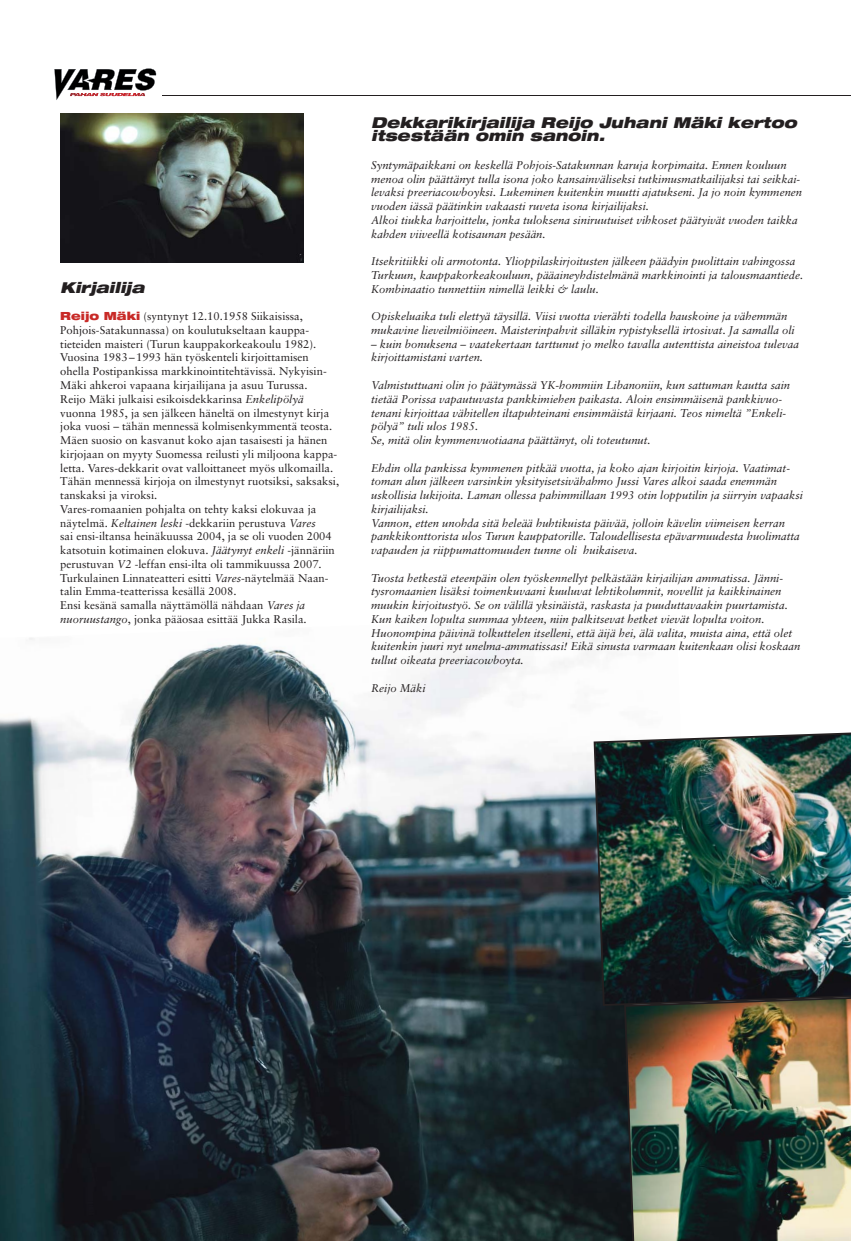
<style>
.page{position:relative;width:851px;height:1241px;background:#fff}
.page>*{position:absolute;margin:0;border:0;box-sizing:border-box;transform-origin:0 0}
.t1{font:italic 900 expanded 15px/13.8px "Helvetica Neue";color:#231f20}
.t2{font:italic 11.25px/13.8px "Sabon";color:#231f20}
.t3{font:11.25px/13.8px "Sabon";color:#231f20}
.s1{font-family:"Helvetica Neue";font-weight:900;font-stretch:expanded;color:#c82a27}
.s2{font-style:italic}
</style>
<div class="page">
<img style="left:0;top:622px;width:624px;height:618px">
<img style="left:624px;top:1005px;width:226px;height:235px">
<img style="left:593px;top:726px;width:257px;height:279px">
<img style="left:60px;top:114px;width:243px;height:148px">
<svg style="left:54px;top:68px;width:102px;height:32px"></svg>
<hr style="left:162px;top:95px;width:688px;height:1px;background:#231f20">
<h1 class="t1" style="left:60px;top:282px;width:86px">Kirjailija</h1>
<p class="t3" style="left:60px;top:310px;width:280px"><span class="s1">Reijo Mäki</span> (syntynyt 12.10.1958 Siikaisissa, Pohjois-Satakunnassa) on koulutukseltaan kauppa&shy;tieteiden maisteri (Turun kauppakorkeakoulu 1982).<br>Vuosina 1983 – 1993 hän työskenteli kirjoittamisen ohella Postipankissa markkinointitehtävissä. Nykyisin-Mäki ahkeroi vapaana kirjailijana ja asuu Turussa.<br>Reijo Mäki julkaisi esikoisdekkarinsa <span class="s2">Enkelipölyä </span>vuonna 1985, ja sen jälkeen häneltä on ilmestynyt kirja joka vuosi – tähän mennessä kolmisenkymmentä teosta.<br>Mäen suosio on kasvanut koko ajan tasaisesti ja hänen kirjojaan on myyty Suomessa reilusti yli miljoona kappa&shy;letta. Vares-dekkarit ovat valloittaneet myös ulkomailla.<br>Tähän mennessä kirjoja on ilmestynyt ruotsiksi, saksaksi, tanskaksi ja viroksi.<br>Vares-romaanien pohjalta on tehty kaksi elokuvaa ja näytelmä. <span class="s2">Keltainen leski</span> -dekkariin perustuva <span class="s2">Vares<br></span>sai ensi-iltansa heinäkuussa 2004, ja se oli vuoden 2004 katsotuin kotimainen elokuva. <span class="s2">Jäätynyt enkeli</span> -jännäriin perustuvan <span class="s2">V2</span> -leffan ensi-ilta oli tammikuussa 2007.<br>Turkulainen Linnateatteri esitti <span class="s2">Vares</span>-näytelmää Naan&shy;talin Emma-teatterissa kesällä 2008.<br>Ensi kesänä samalla näyttämöllä nähdaan <span class="s2">Vares ja nuoruustango</span>, jonka pääosaa esittää Jukka Rasila.</p>
<h1 class="t1" style="left:371px;top:117px;width:427px">Dekkarikirjailija Reijo Juhani Mäki kertoo itsestään omin sanoin.</h1>
<p class="t2" style="left:371px;top:159px;width:432px">Syntymäpaikkani on keskellä Pohjois-Satakunnan karuja korpimaita. Ennen kouluun menoa olin päättänyt tulla isona joko kansainväliseksi tutkimusmatkailijaksi tai seikkai&shy;levaksi preeriacowboyksi. Lukeminen kuitenkin muutti ajatukseni. Ja jo noin kymmenen vuoden iässä päätinkin vakaasti ruveta isona kirjailijaksi.<br>Alkoi tiukka harjoittelu, jonka tuloksena siniruutuiset vihkoset päätyivät vuoden taikka kahden viiveellä kotisaunan pesään.</p>
<p class="t2" style="left:371px;top:255px;width:433px">Itsekritiikki oli armotonta. Ylioppilaskirjoitusten jälkeen päädyin puolittain vahingossa<br>Turkuun, kauppakorkeakouluun, pääaineyhdistelmänä markkinointi ja talousmaantiede.<br>Kombinaatio tunnettiin nimellä leikki &amp; laulu.</p>
<p class="t2" style="left:371px;top:310px;width:425px">Opiskeluaika tuli elettyä täysillä. Viisi vuotta vierähti todella hauskoine ja vähemmän mukavine lieveilmiöineen. Maisterinpahvit silläkin rypistyksellä irtosivat. Ja samalla oli</p>
<p class="t2" style="left:371px;top:338px;width:429px">– kuin bonuksena – vaatekertaan tarttunut jo melko tavalla autenttista aineistoa tulevaa kirjoittamistani varten.</p>
<p class="t2" style="left:371px;top:379px;width:420px">Valmistuttuani olin jo päätymässä YK-hommiin Libanoniin, kun sattuman kautta sain tietää Porissa vapautuvasta pankkimiehen paikasta. Aloin ensimmäisenä pankkivuo&shy;tenani kirjoittaa vähitellen iltapuhteinani ensimmäistä kirjaani. Teos nimeltä ”Enkeli&shy;pölyä” tuli ulos 1985.<br>Se, mitä olin kymmenvuotiaana päättänyt, oli toteutunut.</p>
<p class="t2" style="left:371px;top:461px;width:433px">Ehdin olla pankissa kymmenen pitkää vuotta, ja koko ajan kirjoitin kirjoja. Vaatimat&shy;toman alun jälkeen varsinkin yksityisetsivähahmo Jussi Vares alkoi saada enemmän uskollisia lukijoita. Laman ollessa pahimmillaan 1993 otin lopputilin ja siirryin vapaaksi kirjailijaksi.<br>Vannon, etten unohda sitä heleää huhtikuista päivää, jolloin kävelin viimeisen kerran pankkikonttorista ulos Turun kauppatorille. Taloudellisesta epävarmuudesta huolimatta vapauden ja riippumattomuuden tunne oli huikaiseva.</p>
<p class="t2" style="left:371px;top:571px;width:430px">Tuosta hetkestä eteenpäin olen työskennellyt pelkästään kirjailijan ammatissa. Jänni&shy;tysromaanien lisäksi toimenkuvaani kuuluvat lehtikolumnit, novellit ja kaikkinainen muukin kirjoitustyö. Se on välillä yksinäistä, raskasta ja puuduttavaakin puurtamista.<br>Kun kaiken lopulta summaa yhteen, niin palkitsevat hetket vievät lopulta voiton.<br>Huonompina päivinä tolkuttelen itselleni, että äijä hei, älä valita, muista aina, että olet kuitenkin juuri nyt unelma-ammatissasi! Eikä sinusta varmaan kuitenkaan olisi koskaan tullut oikeata preeriacowboyta.</p>
<p class="t2" style="left:371px;top:681px;width:56px">Reijo Mäki</p>
</div>
